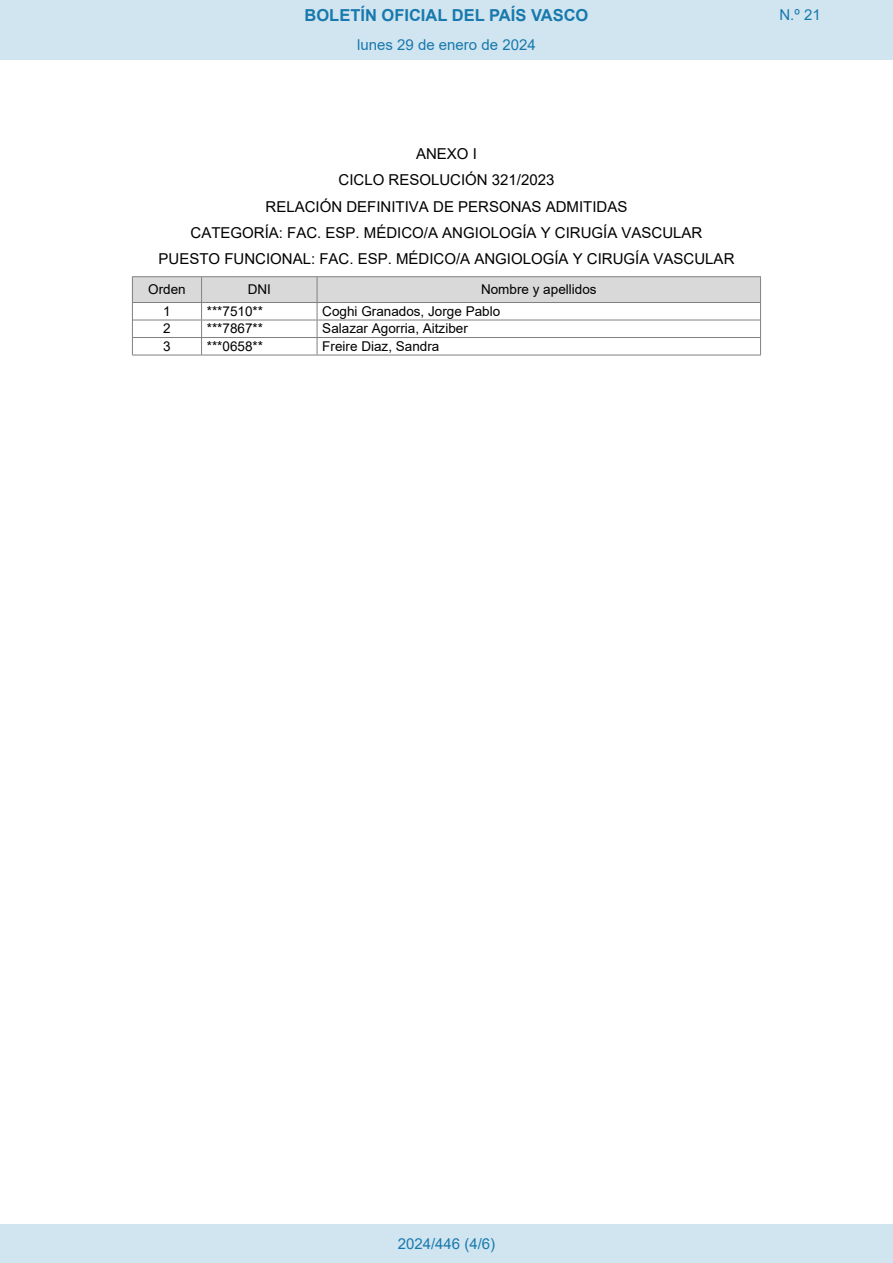
<style>
.page{position:relative;width:893px;height:1263px;background:#fff}
.page>*{position:absolute;margin:0;border:0;box-sizing:border-box;transform-origin:0 0}
.t1{font:700 16.5px "Arial";color:#1879ad}
.t2{font:15px/26.2px "Arial";color:#000;text-align:center}
.Paginacion_Centro{font:15px "Arial";color:#1879ad}
.t3{font:13.5px "Arial";color:#000}
</style>
<div class="page">
<div style="left:133px;top:277px;width:68px;height:25px;background:#d9d9d9"></div>
<div style="left:202px;top:277px;width:115px;height:25px;background:#d9d9d9"></div>
<div style="left:317px;top:277px;width:443px;height:25px;background:#d9d9d9"></div>
<hr style="left:132px;top:277px;width:1px;height:78px;background:#808080">
<svg style="left:201px;top:277px;width:1px;height:78px"></svg>
<svg style="left:317px;top:277px;width:1px;height:78px"></svg>
<hr style="left:760px;top:277px;width:1px;height:78px;background:#808080">
<hr style="left:132px;top:276px;width:629px;height:1px;background:#808080">
<hr style="left:133px;top:302px;width:627px;height:1px;background:#808080">
<hr style="left:133px;top:320px;width:627px;height:1px;background:#808080">
<hr style="left:133px;top:337px;width:627px;height:1px;background:#808080">
<hr style="left:132px;top:355px;width:629px;height:1px;background:#808080">
<div style="left:0;top:0;width:893px;height:60px;background:#d0e5f0"></div>
<div style="left:0;top:1225px;width:893px;height:38px;background:#d0e5f0"></div>
<p class="t1" style="left:305px;top:3px;width:285px">BOLETÍN OFICIAL DEL PAÍS VASCO</p>
<p class="Paginacion_Centro" style="left:779px;top:5px;width:43px">N.º 21</p>
<p class="Paginacion_Centro" style="left:357px;top:35px;width:180px">lunes 29 de enero de 2024</p>
<p class="t2" style="left:159px;top:141px;width:577px">ANEXO I<br>CICLO RESOLUCIÓN 321/2023<br>RELACIÓN DEFINITIVA DE PERSONAS ADMITIDAS<br>CATEGORÍA: FAC. ESP. MÉDICO/A ANGIOLOGÍA Y CIRUGÍA VASCULAR PUESTO FUNCIONAL: FAC. ESP. MÉDICO/A ANGIOLOGÍA Y CIRUGÍA VASCULAR</p>
<p class="t3" style="left:148px;top:280px;width:39px">Orden</p>
<p class="t3" style="left:248px;top:280px;width:25px">DNI</p>
<p class="t3" style="left:481px;top:280px;width:117px">Nombre y apellidos</p>
<p class="t3" style="left:163px;top:301px;width:9px">1</p>
<p class="t3" style="left:207px;top:301px;width:58px">***7510**</p>
<p class="t3" style="left:322px;top:301px;width:179px">Coghi Granados, Jorge Pablo</p>
<p class="t3" style="left:163px;top:319px;width:9px">2</p>
<p class="t3" style="left:207px;top:319px;width:58px">***7867**</p>
<p class="t3" style="left:322px;top:319px;width:147px">Salazar Agorria, Aitziber</p>
<p class="t3" style="left:163px;top:336px;width:9px">3</p>
<p class="t3" style="left:207px;top:336px;width:58px">***0658**</p>
<p class="t3" style="left:322px;top:336px;width:119px">Freire Diaz, Sandra</p>
<p class="Paginacion_Centro" style="left:398px;top:1234px;width:99px">2024/446 (4/6)</p>
</div>
